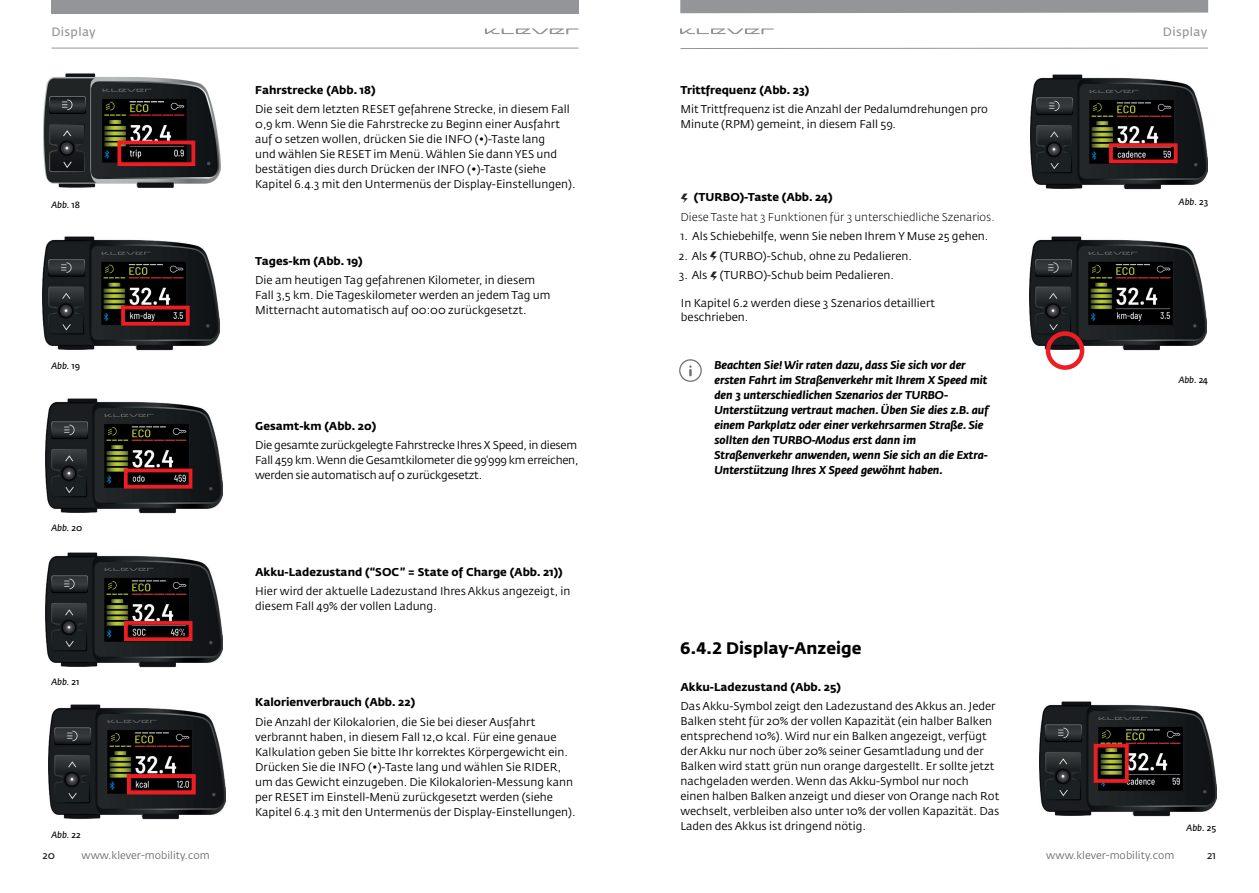
<style>
.page{position:relative;width:1259px;height:893px;background:#fff}
.page>*{position:absolute;margin:0;border:0;box-sizing:border-box;transform-origin:0 0}
.t1{font:700 16.5px "Fedra Sans Std";color:#000001}
.t2{font:12px "Fedra Sans Std";letter-spacing:.03em;color:#939598}
.t3{font:11.25px/15px "Fedra Sans Std";color:#000001}
.t4{font:italic 700 11.25px/15px "Fedra Sans Std";color:#000001}
.t5{font:700 11.25px "Fedra Sans Std";color:#000001}
.t6{font:300 11.25px/19.2px "Fedra Sans Std";color:#000001}
.t7{font:10.5px "Fedra Sans Std";color:#6c6d70}
.t8{font:10.5px "Fedra Sans Std";color:#231f20}
.t9{font:italic 9px "Fedra Sans Std";color:#000001}
.s1{font-style:normal}
.s2{font-family:"Lightning Bolt";font-weight:400;font-size:13.5px;color:#231f20}
.s3{font-weight:700}
.s4{font-family:"Lightning Bolt";font-size:13.5px;color:#231f20}
</style>
<div class="page">
<svg style="left:680px;top:47px;width:528px;height:2px"></svg>
<hr style="left:52px;top:48px;width:526px;height:1px;background:#939598">
<div style="left:680px;top:0;width:528px;height:13px;background:#939598"></div>
<div style="left:51px;top:0;width:527px;height:13px;background:#939598"></div>
<svg style="left:680px;top:28px;width:93px;height:6px"></svg>
<svg style="left:485px;top:28px;width:93px;height:6px"></svg>
<img style="left:43px;top:73px;width:177px;height:115px">
<div style="left:117px;top:141px;width:78px;height:25px;border:4px solid #ee1d23"></div>
<img style="left:43px;top:236px;width:176px;height:115px">
<div style="left:121px;top:306px;width:69px;height:20px;border:4px solid #ee1d23"></div>
<img style="left:45px;top:398px;width:177px;height:115px">
<div style="left:124px;top:469px;width:68px;height:20px;border:4px solid #ee1d23"></div>
<img style="left:45px;top:552px;width:177px;height:115px">
<div style="left:124px;top:621px;width:68px;height:20px;border:4px solid #ee1d23"></div>
<img style="left:48px;top:704px;width:177px;height:115px">
<div style="left:127px;top:774px;width:68px;height:20px;border:4px solid #ee1d23"></div>
<img style="left:1030px;top:74px;width:177px;height:115px">
<div style="left:1109px;top:143px;width:68px;height:20px;border:4px solid #ee1d23"></div>
<img style="left:1030px;top:236px;width:176px;height:115px">
<div style="left:1045px;top:331px;width:39px;height:39px;border:4px solid #ee1d23;border-radius:50%"></div>
<img style="left:1039px;top:701px;width:177px;height:115px">
<div style="left:1093px;top:744px;width:35px;height:39px;border:4px solid #ee1d23"></div>
<svg style="left:679px;top:359px;width:23px;height:23px"></svg>
<p class="t2" style="left:51px;top:24px;width:46px">Display</p>
<p class="t2" style="left:1163px;top:24px;width:46px">Display</p>
<p class="t9" style="left:52px;top:199px;width:30px">Abb. <span class="s1">18</span></p>
<p class="t9" style="left:52px;top:360px;width:30px">Abb. <span class="s1">19</span></p>
<p class="t9" style="left:52px;top:523px;width:32px">Abb. <span class="s1">20</span></p>
<p class="t9" style="left:52px;top:676px;width:29px">Abb. <span class="s1">21</span></p>
<p class="t9" style="left:52px;top:829px;width:31px">Abb. <span class="s1">22</span></p>
<p class="t5" style="left:255px;top:83px;width:122px">Fahrstrecke (Abb. 18)</p>
<p class="t3" style="left:255px;top:102px;width:322px">Die seit dem letzten RESET gefahrene Strecke, in diesem Fall 0,9 km. Wenn Sie die Fahrstrecke zu Beginn einer Ausfahrt auf 0 setzen wollen, drücken Sie die INFO (•)-Taste lang<br>und wählen Sie RESET im Menü. Wählen Sie dann YES und bestätigen dies durch Drücken der INFO (•)-Taste (siehe Kapitel 6.4.3 mit den Untermenüs der Display-Einstellungen).</p>
<p class="t5" style="left:255px;top:254px;width:109px">Tages-km (Abb. 19)</p>
<p class="t3" style="left:255px;top:273px;width:297px">Die am heutigen Tag gefahrenen Kilometer, in diesem<br>Fall 3,5 km. Die Tageskilometer werden an jedem Tag um<br>Mitternacht automatisch auf 00:00 zurückgesetzt.</p>
<p class="t5" style="left:255px;top:419px;width:123px">Gesamt-km (Abb. 20)</p>
<p class="t3" style="left:255px;top:438px;width:325px;text-align:justify">Die gesamte zurückgelegte Fahrstrecke Ihres X Speed, in diesem Fall 459 km. Wenn die Gesamtkilometer die 99‘999 km erreichen, werden sie automatisch auf 0 zurückgesetzt.</p>
<p class="t5" style="left:255px;top:565px;width:309px">Akku-Ladezustand (“SOC” = State of Charge (Abb. 21))</p>
<p class="t3" style="left:255px;top:584px;width:317px">Hier wird der aktuelle Ladezustand Ihres Akkus angezeigt, in diesem Fall 49% der vollen Ladung.</p>
<p class="t5" style="left:255px;top:695px;width:162px">Kalorienverbrauch (Abb. 22)</p>
<p class="t3" style="left:255px;top:714px;width:322px">Die Anzahl der Kilokalorien, die Sie bei dieser Ausfahrt verbrannt haben, in diesem Fall 12,0 kcal. Für eine genaue Kalkulation geben Sie bitte Ihr korrektes Körpergewicht ein.<br>Drücken Sie die INFO (•)-Taste lang und wählen Sie RIDER, um das Gewicht einzugeben. Die Kilokalorien-Messung kann per RESET im Einstell-Menü zurückgesetzt werden (siehe Kapitel 6.4.3 mit den Untermenüs der Display-Einstellungen).</p>
<p class="t5" style="left:680px;top:83px;width:130px">Trittfrequenz (Abb. 23)</p>
<p class="t3" style="left:680px;top:102px;width:309px">Mit Trittfrequenz ist die Anzahl der Pedalumdrehungen pro<br>Minute (RPM) gemeint, in diesem Fall 59.</p>
<p class="t6" style="left:680px;top:188px;width:316px"><span class="s2">á</span> <span class="s3">(TURBO)-Taste (Abb. 24)<br></span>Diese Taste hat 3 Funktionen für 3 unterschiedliche Szenarios.</p>
<p class="t3" style="left:680px;top:228px;width:309px">1. Als Schiebehilfe, wenn Sie neben Ihrem Y Muse 25 gehen.</p>
<p class="t3" style="left:679px;top:248px;width:235px">2. Als <span class="s4">á</span> (TURBO)-Schub, ohne zu Pedalieren.</p>
<p class="t3" style="left:679px;top:268px;width:217px">3. Als <span class="s4">á</span> (TURBO)-Schub beim Pedalieren.</p>
<p class="t3" style="left:681px;top:296px;width:256px;line-height:13.5px">In Kapitel 6.2 werden diese 3 Szenarios detailliert beschrieben.</p>
<p class="t4" style="left:714px;top:357px;width:275px">Beachten Sie! Wir raten dazu, dass Sie sich vor der ersten Fahrt im Straßenverkehr mit Ihrem X Speed mit den 3 unterschiedlichen Szenarios der TURBO-Unterstützung vertraut machen. Üben Sie dies z.B. auf einem Parkplatz oder einer verkehrsarmen Straße. Sie sollten den TURBO-Modus erst dann im Straßenverkehr anwenden, wenn Sie sich an die Extra-Unterstützung Ihres X Speed gewöhnt haben.</p>
<h1 class="t1" style="left:680px;top:638px;width:183px">6.4.2 Display-Anzeige</h1>
<p class="t5" style="left:680px;top:680px;width:162px">Akku-Ladezustand (Abb. 25)</p>
<p class="t3" style="left:680px;top:699px;width:320px">Das Akku-Symbol zeigt den Ladezustand des Akkus an. Jeder Balken steht für 20% der vollen Kapazität (ein halber Balken entsprechend 10%). Wird nur ein Balken angezeigt, verfügt der Akku nur noch über 20% seiner Gesamtladung und der Balken wird statt grün nun orange dargestellt. Er sollte jetzt nachgeladen werden. Wenn das Akku-Symbol nur noch einen halben Balken anzeigt und dieser von Orange nach Rot wechselt, verbleiben also unter 10% der vollen Kapazität. Das Laden des Akkus ist dringend nötig.</p>
<p class="t9" style="left:1179px;top:196px;width:31px">Abb. <span class="s1">23</span></p>
<p class="t9" style="left:1178px;top:374px;width:31px">Abb. <span class="s1">24</span></p>
<p class="t9" style="left:1186px;top:822px;width:31px">Abb. <span class="s1">25</span></p>
<p class="t8" style="left:43px;top:848px;width:14px">20</p>
<p class="t7" style="left:81px;top:848px;width:130px">www.klever-mobility.com</p>
<p class="t7" style="left:1046px;top:848px;width:130px">www.klever-mobility.com</p>
<p class="t8" style="left:1207px;top:848px;width:10px">21</p>
</div>
